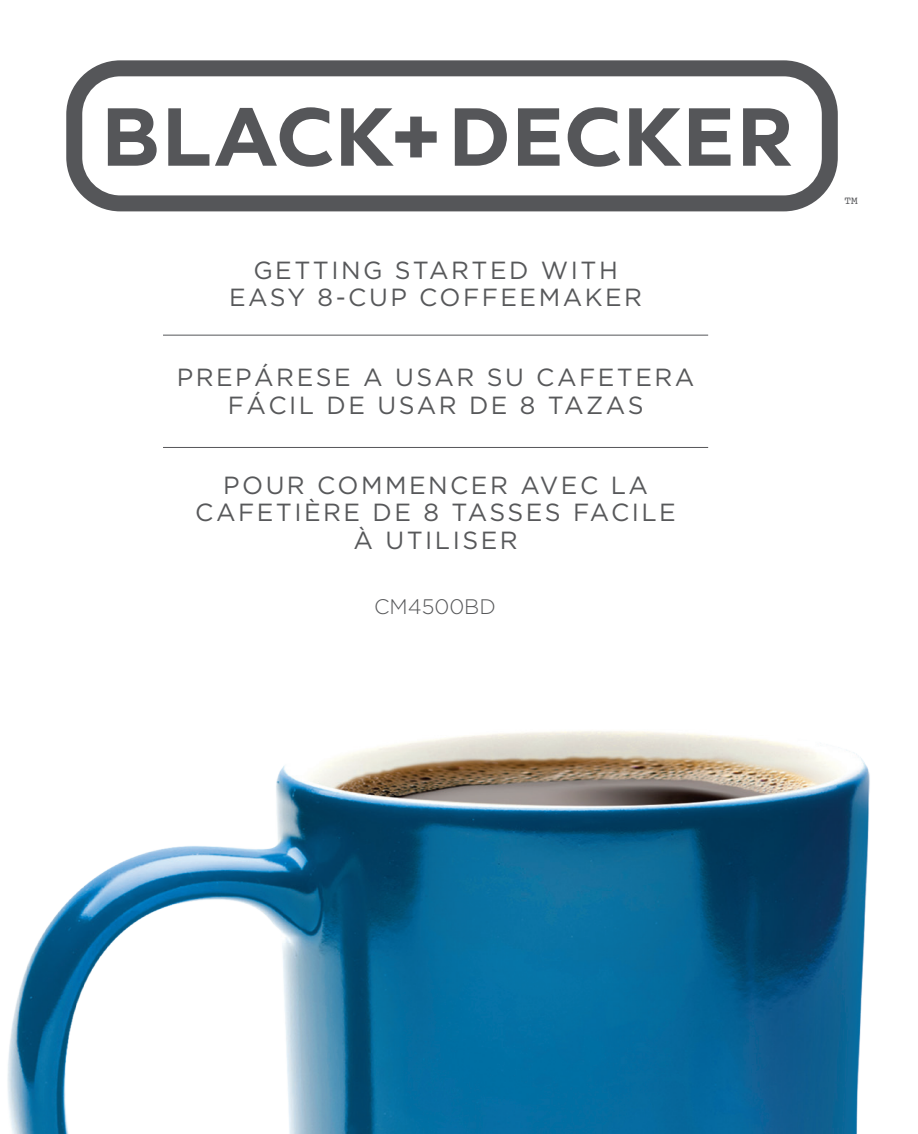
<style>
.page{position:relative;width:918px;height:1134px;background:#fff}
.page>*{position:absolute;margin:0;border:0;box-sizing:border-box;transform-origin:0 0}
.t1{font:24.9px/27.6px "Gotham";letter-spacing:.1em;color:#57585a;text-align:center}
.t2{font:300 21px "Gotham";color:#57585a}
.t3{font:11.1px "Courier";color:#555659}
</style>
<div class="page">
<svg style="left:66px;top:60px;width:772px;height:151px"></svg>
<svg style="left:108px;top:107px;width:683px;height:60px"></svg>
<img style="left:7px;top:731px;width:863px;height:403px">
<hr style="left:163px;top:335px;width:545px;height:1px;background:#555659">
<hr style="left:163px;top:447px;width:545px;height:1px;background:#555659">
<p class="t1" style="left:229px;top:256px;width:414px">GETTING STARTED WITH<br>EASY 8-CUP COFFEEMAKER</p>
<p class="t1" style="left:177px;top:363px;width:519px">PREPÁRESE A USAR SU CAFETERA<br>FÁCIL DE USAR DE 8 TAZAS</p>
<p class="t1" style="left:195px;top:471px;width:482px">POUR COMMENCER AVEC LA<br>CAFETIÈRE DE 8 TASSES FACILE<br>À UTILISER</p>
<p class="t2" style="left:374px;top:595px;width:123px">CM4500BD</p>
<p class="t3" style="left:845px;top:192px;width:15px">TM</p>
</div>
